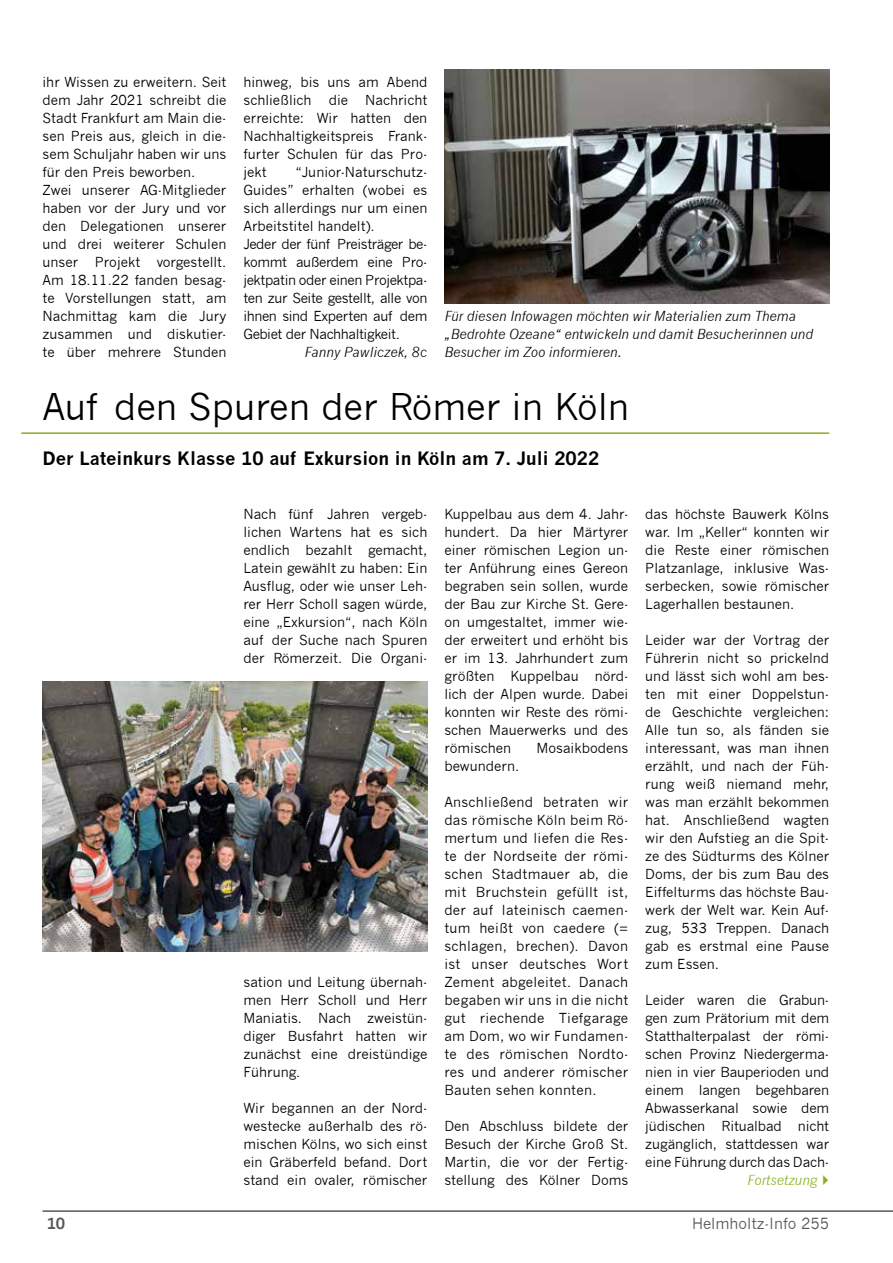
<style>
.page{position:relative;width:893px;height:1263px;background:#fff}
.page>*{position:absolute;margin:0;border:0;box-sizing:border-box;transform-origin:0 0}
.Titel_NEU_2{font:36px "News Gothic";color:#000}
.Überschrift_1{font:700 18px "News Gothic";color:#000}
.t1{font:15px "News Gothic";color:#575756}
.t2{font:700 15px "News Gothic";color:#575756}
.Fließtext__1{font:13.5px/18px "News Gothic";color:#000;text-align:justify}
.Fließtext{font:13.5px/18px "News Gothic";color:#000;text-align:justify}
.Bildunterschrift_Ras{font:italic 13.5px/18px "News Gothic";color:#000}
.Fließtext_Name{font:italic 13.5px "News Gothic";color:#000}
.Fließtext-2{font:italic 13.5px "News Gothic";color:#88b01d}
</style>
<div class="page">
<hr style="left:43px;top:1210px;width:850px;height:2px;background:#575756">
<img style="left:444px;top:69px;width:385px;height:234px">
<hr style="left:21px;top:432px;width:808px;height:2px;background:#88b01d">
<img style="left:43px;top:681px;width:384px;height:270px">
<p class="Fließtext" style="left:43px;top:73px;width:185px">ihr Wissen zu erweitern. Seit dem Jahr 2021 schreibt die Stadt Frankfurt am Main die&shy;sen Preis aus, gleich in die&shy;sem Schuljahr haben wir uns für den Preis beworben.</p>
<p class="Fließtext" style="left:43px;top:181px;width:185px">Zwei unserer AG-Mitglieder haben vor der Jury und vor den Delegationen unserer und drei weiterer Schulen unser Projekt vorgestellt.<br>Am 18.11.22 fanden besag&shy;te Vorstellungen statt, am Nachmittag kam die Jury zusammen und diskutier&shy;te über mehrere Stunden</p>
<p class="Fließtext" style="left:243px;top:73px;width:185px">hinweg, bis uns am Abend schließlich</p>
<p class="Fließtext" style="left:243px;top:91px;width:185px;text-indent:122px">Nachricht erreichte: Wir hatten den Nachhaltigkeitspreis Frank&shy;furter Schulen für das Pro&shy;jekt</p>
<p class="Fließtext" style="left:329px;top:91px;width:21px">die</p>
<p class="Fließtext" style="left:243px;top:163px;width:185px;text-indent:52px">“Junior-Naturschutz-Guides” erhalten (wobei es sich allerdings nur um einen Arbeitstitel handelt).</p>
<p class="Fließtext" style="left:243px;top:235px;width:185px">Jeder der fünf Preisträger be&shy;kommt außerdem eine Pro&shy;jektpatin oder einen Projektpa&shy;ten zur Seite gestellt, alle von ihnen sind Experten auf dem Gebiet der Nachhaltigkeit.</p>
<p class="Fließtext_Name" style="left:304px;top:344px;width:124px">Fanny Pawliczek, 8c</p>
<p class="Bildunterschrift_Ras" style="left:444px;top:307px;width:370px">Für diesen Infowagen möchten wir Materialien zum Thema „Bedrohte Ozeane“ entwickeln und damit Besucherinnen und<br>Besucher im Zoo informieren.</p>
<p class="Titel_NEU_2" style="left:43px;top:386px;width:588px">Auf den Spuren der Römer in Köln</p>
<p class="Überschrift_1" style="left:43px;top:447px;width:558px">Der Lateinkurs Klasse 10 auf Exkursion in Köln am 7. Juli 2022</p>
<p class="Fließtext__1" style="left:243px;top:505px;width:185px">Nach fünf Jahren vergeb&shy;lichen Wartens hat es sich endlich bezahlt gemacht, Latein gewählt zu haben: Ein Ausflug, oder wie unser Leh&shy;rer Herr Scholl sagen würde, eine „Exkursion“, nach Köln auf der Suche nach Spuren der Römerzeit. Die Organi-</p>
<p class="Fließtext__1" style="left:243px;top:973px;width:185px">sation und Leitung übernah&shy;men Herr Scholl und Herr Maniatis. Nach zweistün&shy;diger Busfahrt hatten wir zunächst eine dreistündige Führung.</p>
<p class="Fließtext__1" style="left:243px;top:1099px;width:185px">Wir begannen an der Nord&shy;westecke außerhalb des rö&shy;mischen Kölns, wo sich einst ein Gräberfeld befand. Dort stand ein ovaler, römischer</p>
<p class="Fließtext__1" style="left:444px;top:505px;width:185px">Kuppelbau aus dem 4. Jahr&shy;hundert. Da hier Märtyrer einer römischen Legion un&shy;ter Anführung eines Gereon begraben sein sollen, wurde der Bau zur Kirche St. Gere&shy;on umgestaltet, immer wie&shy;der erweitert und erhöht bis er im 13. Jahrhundert zum größten Kuppelbau nörd&shy;lich der Alpen wurde. Dabei konnten wir Reste des römi&shy;schen Mauerwerks und des römischen</p>
<p class="Fließtext__1" style="left:536px;top:739px;width:93px">Mosaikbodens</p>
<p class="Fließtext__1" style="left:444px;top:757px;width:76px">bewundern.</p>
<p class="Fließtext__1" style="left:444px;top:793px;width:185px">Anschließend betraten wir das römische Köln beim Rö&shy;mertum und liefen die Res&shy;te der Nordseite der römi&shy;schen Stadtmauer ab, die mit Bruchstein gefüllt ist, der auf lateinisch caemen&shy;tum heißt von caedere (= schlagen, brechen). Davon ist unser deutsches Wort Zement abgeleitet. Danach begaben wir uns in die nicht gut riechende Tiefgarage am Dom, wo wir Fundamen&shy;te des römischen Nordto&shy;res und anderer römischer Bauten sehen konnten.</p>
<p class="Fließtext__1" style="left:444px;top:1117px;width:185px">Den Abschluss bildete der Besuch der Kirche Groß St.<br>Martin, die vor der Fertig&shy;stellung des Kölner Doms</p>
<p class="Fließtext__1" style="left:645px;top:505px;width:185px">das höchste Bauwerk Kölns war. Im „Keller“ konnten wir die Reste einer römischen Platzanlage, inklusive Was&shy;serbecken, sowie römischer Lagerhallen bestaunen.</p>
<p class="Fließtext__1" style="left:645px;top:631px;width:185px">Leider war der Vortrag der Führerin nicht so prickelnd und lässt sich wohl am bes&shy;ten mit einer Doppelstun&shy;de Geschichte vergleichen:<br>Alle tun so, als fänden sie interessant, was man ihnen erzählt, und nach der Füh&shy;rung weiß niemand mehr, was man erzählt bekommen hat. Anschließend wagten wir den Aufstieg an die Spit&shy;ze des Südturms des Kölner Doms, der bis zum Bau des Eiffelturms das höchste Bau&shy;werk der Welt war. Kein Auf&shy;zug, 533 Treppen. Danach gab es erstmal eine Pause zum Essen.</p>
<p class="Fließtext__1" style="left:645px;top:991px;width:185px">Leider waren die Grabun&shy;gen zum Prätorium mit dem Statthalterpalast der römi&shy;schen Provinz Niedergerma&shy;nien in vier Bauperioden und einem langen begehbaren Abwasserkanal sowie dem jüdischen Ritualbad nicht zugänglich, stattdessen war eine Führung durch das Dach-</p>
<p class="Fließtext-2" style="left:747px;top:1172px;width:72px">Fortsetzung</p>
<p class="t2" style="left:47px;top:1214px;width:20px">10</p>
<p class="t1" style="left:692px;top:1215px;width:139px">Helmholtz-Info 255</p>
</div>
